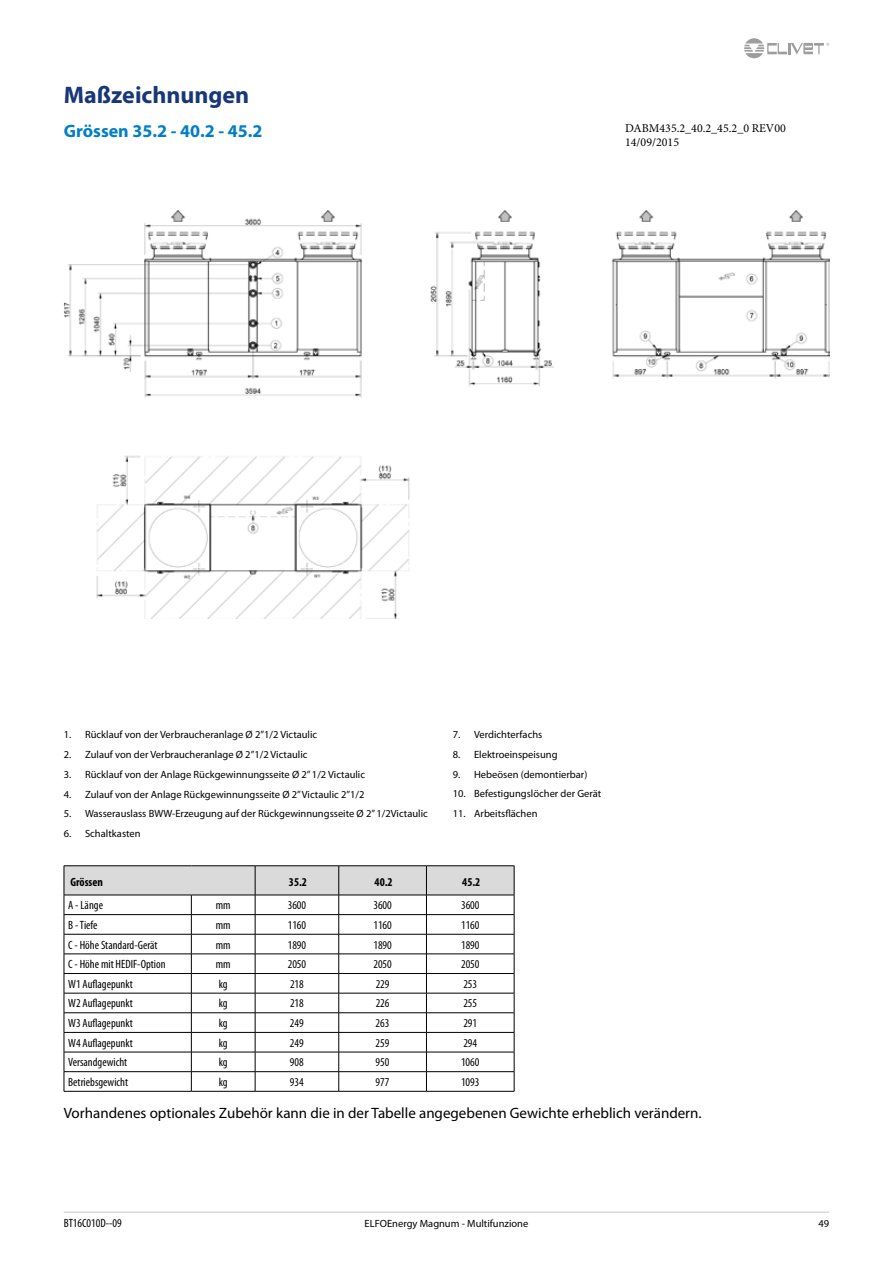
<style>
.page{position:relative;width:893px;height:1263px;background:#fff}
.page>*{position:absolute;margin:0;border:0;box-sizing:border-box;transform-origin:0 0}
.t1{font:700 24px "Myriad Pro";color:#183779}
.t2{font:700 18px "Myriad Pro";color:#0080c4}
.t3{font:15px "Myriad Pro";color:#000}
.t4{font:condensed 12px "Myriad Pro";color:#000}
.t5{font:12px/14.4px "Minion Pro";color:#000}
.t6{font:700 condensed 12px "Myriad Pro";color:#000}
.t7{font:10.5px "Myriad Pro";color:#000}
</style>
<div class="page">
<svg style="left:744px;top:38px;width:85px;height:20px"></svg>
<hr style="left:64px;top:1212px;width:765px;height:1px;background:#c6c6c6">
<hr style="left:64px;top:865px;width:127px;height:1px;background:#000">
<hr style="left:191px;top:865px;width:64px;height:1px;background:#000">
<hr style="left:255px;top:865px;width:84px;height:1px;background:#000">
<hr style="left:339px;top:865px;width:87px;height:1px;background:#000">
<hr style="left:426px;top:865px;width:88px;height:1px;background:#000">
<svg style="left:64px;top:866px;width:451px;height:225px"></svg>
<hr style="left:64px;top:1091px;width:127px;height:1px;background:#000">
<hr style="left:191px;top:1091px;width:64px;height:1px;background:#000">
<hr style="left:255px;top:1091px;width:84px;height:1px;background:#000">
<hr style="left:339px;top:1091px;width:87px;height:1px;background:#000">
<hr style="left:426px;top:1091px;width:88px;height:1px;background:#000">
<img style="left:64px;top:210px;width:765px;height:408px">
<h1 class="t1" style="left:64px;top:79px;width:187px">Maßzeichnungen</h1>
<h2 class="t2" style="left:64px;top:120px;width:200px">Grössen 35.2 - 40.2 - 45.2</h2>
<p class="t5" style="left:625px;top:121px;width:162px">DABM435.2_40.2_45.2_0 REV00<br>14/09/2015</p>
<p class="t7" style="left:64px;top:728px;width:255px">1. Rücklauf von der Verbraucheranlage Ø 2”1/2 Victaulic</p>
<p class="t7" style="left:64px;top:748px;width:245px">2. Zulauf von der Verbraucheranlage Ø 2”1/2 Victaulic</p>
<p class="t7" style="left:64px;top:768px;width:303px">3. Rücklauf von der Anlage Rückgewinnungsseite Ø 2” 1/2 Victaulic</p>
<p class="t7" style="left:64px;top:787px;width:302px">4. Zulauf von der Anlage Rückgewinnungsseite Ø 2” Victaulic 2”1/2</p>
<p class="t7" style="left:64px;top:807px;width:366px">5. Wasserauslass BWW-Erzeugung auf der Rückgewinnungsseite Ø 2” 1/2Victaulic</p>
<p class="t7" style="left:64px;top:827px;width:78px">6. Schaltkasten</p>
<p class="t7" style="left:453px;top:728px;width:91px">7. Verdichterfachs</p>
<p class="t7" style="left:453px;top:748px;width:106px">8. Elektroeinspeisung</p>
<p class="t7" style="left:453px;top:768px;width:136px">9. Hebeösen (demontierbar)</p>
<p class="t7" style="left:453px;top:787px;width:150px">10. Befestigungslöcher der Gerät</p>
<p class="t7" style="left:453px;top:807px;width:86px">11. Arbeitsflächen</p>
<p class="t6" style="left:70px;top:875px;width:34px">Grössen</p>
<p class="t6" style="left:289px;top:875px;width:20px">35.2</p>
<p class="t6" style="left:375px;top:875px;width:20px">40.2</p>
<p class="t6" style="left:462px;top:875px;width:20px">45.2</p>
<p class="t4" style="left:68px;top:898px;width:36px">A - Länge</p>
<p class="t4" style="left:216px;top:898px;width:16px">mm</p>
<p class="t4" style="left:288px;top:898px;width:20px">3600</p>
<p class="t4" style="left:373px;top:898px;width:20px">3600</p>
<p class="t4" style="left:461px;top:898px;width:20px">3600</p>
<p class="t4" style="left:68px;top:918px;width:31px">B - Tiefe</p>
<p class="t4" style="left:216px;top:918px;width:16px">mm</p>
<p class="t4" style="left:288px;top:918px;width:20px">1160</p>
<p class="t4" style="left:373px;top:918px;width:20px">1160</p>
<p class="t4" style="left:461px;top:918px;width:20px">1160</p>
<p class="t4" style="left:68px;top:937px;width:91px">C - Höhe Standard-Gerät</p>
<p class="t4" style="left:216px;top:937px;width:16px">mm</p>
<p class="t4" style="left:288px;top:937px;width:20px">1890</p>
<p class="t4" style="left:373px;top:937px;width:20px">1890</p>
<p class="t4" style="left:461px;top:937px;width:20px">1890</p>
<p class="t4" style="left:68px;top:957px;width:99px">C - Höhe mit HEDIF-Option</p>
<p class="t4" style="left:216px;top:957px;width:16px">mm</p>
<p class="t4" style="left:288px;top:957px;width:20px">2050</p>
<p class="t4" style="left:373px;top:957px;width:20px">2050</p>
<p class="t4" style="left:461px;top:957px;width:20px">2050</p>
<p class="t4" style="left:68px;top:977px;width:66px">W1 Auflagepunkt</p>
<p class="t4" style="left:219px;top:977px;width:10px">kg</p>
<p class="t4" style="left:290px;top:977px;width:15px">218</p>
<p class="t4" style="left:376px;top:977px;width:15px">229</p>
<p class="t4" style="left:463px;top:977px;width:15px">253</p>
<p class="t4" style="left:68px;top:996px;width:66px">W2 Auflagepunkt</p>
<p class="t4" style="left:219px;top:996px;width:10px">kg</p>
<p class="t4" style="left:290px;top:996px;width:15px">218</p>
<p class="t4" style="left:376px;top:996px;width:15px">226</p>
<p class="t4" style="left:463px;top:996px;width:15px">255</p>
<p class="t4" style="left:68px;top:1016px;width:66px">W3 Auflagepunkt</p>
<p class="t4" style="left:219px;top:1016px;width:10px">kg</p>
<p class="t4" style="left:290px;top:1016px;width:15px">249</p>
<p class="t4" style="left:376px;top:1016px;width:15px">263</p>
<p class="t4" style="left:463px;top:1016px;width:15px">291</p>
<p class="t4" style="left:68px;top:1035px;width:66px">W4 Auflagepunkt</p>
<p class="t4" style="left:219px;top:1035px;width:10px">kg</p>
<p class="t4" style="left:290px;top:1035px;width:15px">249</p>
<p class="t4" style="left:376px;top:1035px;width:15px">259</p>
<p class="t4" style="left:463px;top:1035px;width:15px">294</p>
<p class="t4" style="left:68px;top:1055px;width:61px">Versandgewicht</p>
<p class="t4" style="left:219px;top:1055px;width:10px">kg</p>
<p class="t4" style="left:290px;top:1055px;width:15px">908</p>
<p class="t4" style="left:376px;top:1055px;width:15px">950</p>
<p class="t4" style="left:461px;top:1055px;width:20px">1060</p>
<p class="t4" style="left:68px;top:1075px;width:61px">Betriebsgewicht</p>
<p class="t4" style="left:219px;top:1075px;width:10px">kg</p>
<p class="t4" style="left:290px;top:1075px;width:15px">934</p>
<p class="t4" style="left:376px;top:1075px;width:15px">977</p>
<p class="t4" style="left:461px;top:1075px;width:20px">1093</p>
<h3 class="t3" style="left:64px;top:1103px;width:639px">Vorhandenes optionales Zubehör kann die in der Tabelle angegebenen Gewichte erheblich verändern.</h3>
<p class="t4" style="left:64px;top:1216px;width:60px">BT16C010D--09</p>
<p class="t7" style="left:365px;top:1217px;width:165px">ELFOEnergy Magnum - Multifunzione</p>
<p class="t7" style="left:818px;top:1217px;width:12px">49</p>
</div>
